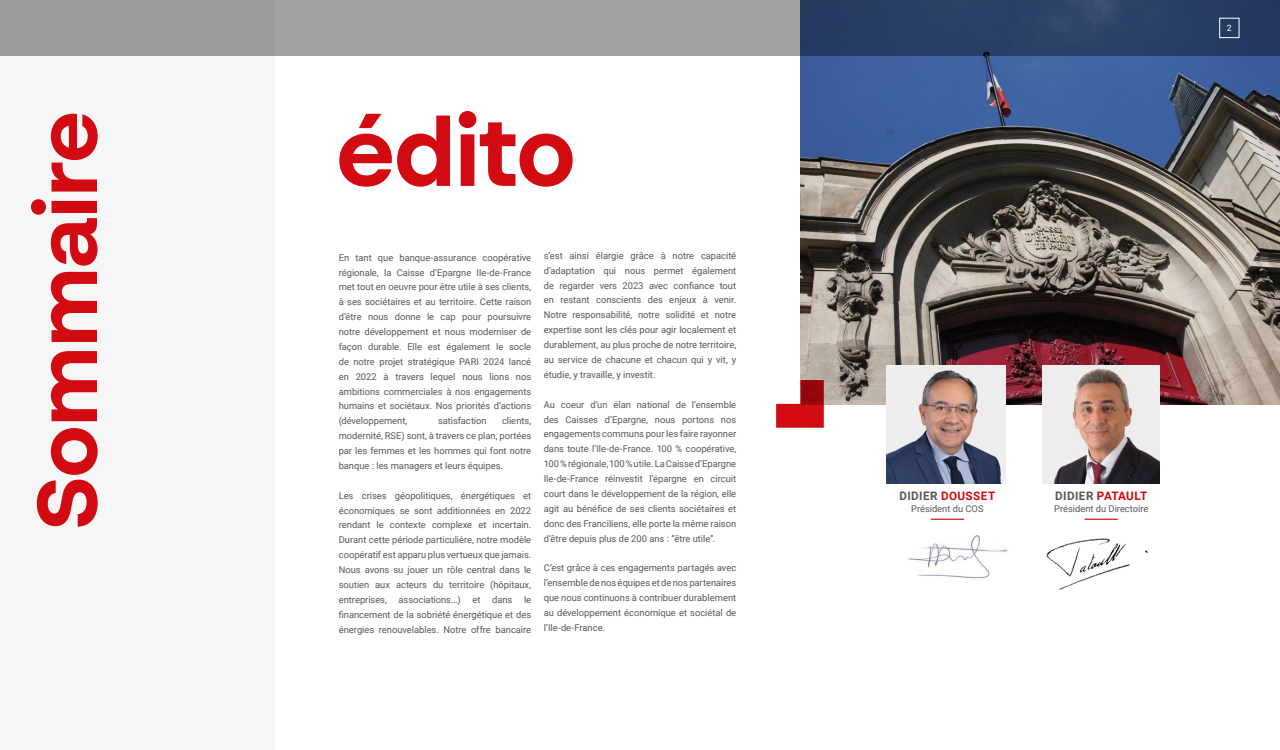
<style>
.page{position:relative;width:1280px;height:750px;background:#fff}
.page>*{position:absolute;margin:0;border:0;box-sizing:border-box;transform-origin:0 0}
.t1{font:700 96.38px "BR Sonoma";letter-spacing:-.02em;color:#d20a11}
.t2{font:700 85px "BR Sonoma";letter-spacing:-.01em;color:#d20a11}
.t3{font:700 11.69px "Roboto";letter-spacing:.035em;color:#d20a11}
.t4{font:9.38px/14.9px "Roboto";letter-spacing:-.005em;color:#575756;text-align:justify}
.t5{font:8.75px "Roboto";color:#fff}
.s1{color:#575756}
</style>
<div class="page">
<img style="left:800px;top:56px;width:480px;height:348px">
<div style="left:0;top:0;width:275px;height:750px;background:#f6f6f6"></div>
<svg style="left:776px;top:380px;width:48px;height:48px"></svg>
<img style="left:1043px;top:366px;width:117px;height:117px">
<img style="left:887px;top:366px;width:119px;height:117px">
<img style="left:908px;top:535px;width:100px;height:45px">
<img style="left:1046px;top:538px;width:102px;height:52px">
<hr style="left:1085px;top:519px;width:33px;height:1px;background:#d20a11">
<hr style="left:931px;top:519px;width:33px;height:1px;background:#d20a11">
<svg style="left:0;top:0;width:1280px;height:56px;background:#737b89"></svg>
<div style="left:1219px;top:18px;width:20px;height:20px;border:1px solid #fff"></div>
<h2 class="t2" style="left:14px;top:530px;width:420px;rotate:-90deg">Sommaire</h2>
<h1 class="t1" style="left:336px;top:92px;width:241px">édito</h1>
<p class="t4" style="left:544px;top:248px;width:194px">s’est ainsi élargie grâce à notre capacité d’adaptation qui nous permet également de regarder vers 2023 avec confiance tout en restant conscients des enjeux à venir.<br>Notre responsabilité, notre solidité et notre expertise sont les clés pour agir localement et durablement, au plus proche de notre territoire, au service de chacune et chacun qui y vit, y étudie, y travaille, y investit.</p>
<p class="t4" style="left:544px;top:397px;width:194px">Au coeur d’un élan national de l’ensemble des Caisses d’Epargne, nous portons nos engagements communs pour les faire rayonner dans toute l’Ile-de-France. 100 % coopérative, 100 % régionale, 100 % utile. La Caisse d’Epargne Ile-de-France réinvestit l’épargne en circuit court dans le développement de la région, elle agit au bénéfice de ses clients sociétaires et donc des Franciliens, elle porte la même raison d’être depuis plus de 200 ans : “être utile”.</p>
<p class="t4" style="left:544px;top:560px;width:194px">C’est grâce à ces engagements partagés avec l’ensemble de nos équipes et de nos partenaires que nous continuons à contribuer durablement au développement économique et sociétal de l’Ile-de-France.</p>
<p class="t4" style="left:339px;top:250px;width:194px">En tant que banque-assurance coopérative régionale, la Caisse d’Epargne Ile-de-France met tout en oeuvre pour être utile à ses clients, à ses sociétaires et au territoire. Cette raison d’être nous donne le cap pour poursuivre notre développement et nous moderniser de façon durable. Elle est également le socle de notre projet stratégique PARI 2024 lancé en 2022 à travers lequel nous lions nos ambitions commerciales à nos engagements humains et sociétaux. Nos priorités d’actions (développement,</p>
<p class="t4" style="left:438px;top:413px;width:50px">satisfaction</p>
<p class="t4" style="left:339px;top:413px;width:194px;text-indent:163px">clients, modernité, RSE) sont, à travers ce plan, portées par les femmes et les hommes qui font notre banque : les managers et leurs équipes.</p>
<p class="t4" style="left:339px;top:488px;width:194px">Les crises géopolitiques, énergétiques et économiques se sont additionnées en 2022 rendant le contexte complexe et incertain.<br>Durant cette période particulière, notre modèle coopératif est apparu plus vertueux que jamais.<br>Nous avons su jouer un rôle central dans le soutien aux acteurs du territoire (hôpitaux, entreprises, associations...) et dans le financement de la sobriété énergétique et des énergies renouvelables. Notre offre bancaire</p>
<p class="t5" style="left:1227px;top:22px;width:6px">2</p>
<p class="t3" style="left:899px;top:488px;width:98px"><span class="s1">DIDIER</span> DOUSSET</p>
<p class="t4" style="left:911px;top:501px;width:74px">Président du COS</p>
<p class="t3" style="left:1055px;top:488px;width:94px"><span class="s1">DIDIER</span> PATAULT</p>
<p class="t4" style="left:1054px;top:501px;width:96px">Président du Directoire</p>
</div>
